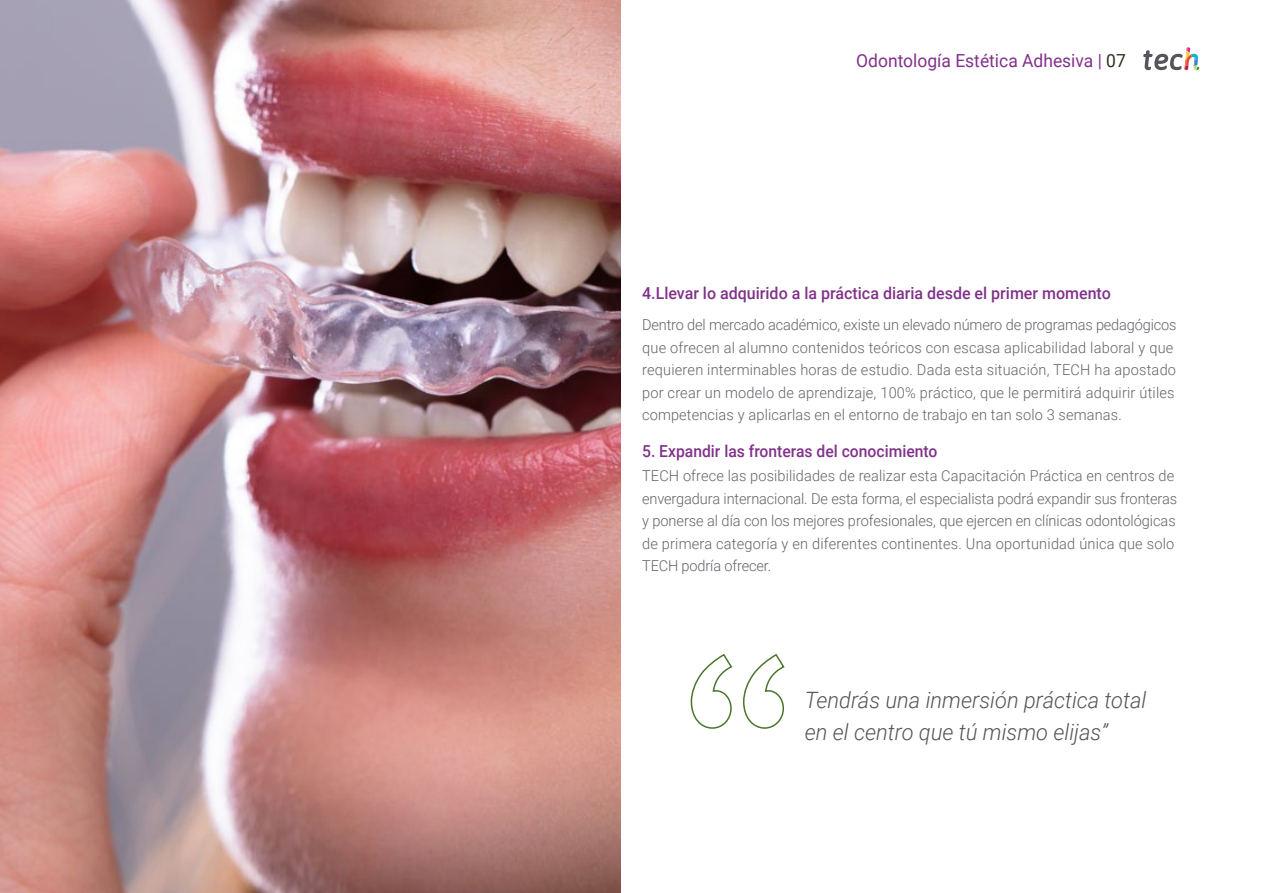
<style>
.page{position:relative;width:1263px;height:893px;background:#fff}
.page>*{position:absolute;margin:0;border:0;box-sizing:border-box;transform-origin:0 0}
.t1{font:italic 300 22.5px/31.5px "Roboto";color:#52555b}
.t2{font:18px "Roboto";color:#81328a}
.t3{font:500 16.5px "Roboto";color:#81328a}
.t4{font:500 16.5px "Roboto";color:#81328a;scale:.95 1}
.t5{font:300 15px/22.5px "Roboto";letter-spacing:.01em;color:#61646a}
.s1{color:#80348b}
.s2{color:#312e20}
</style>
<div class="page">
<svg style="left:690px;top:654px;width:95px;height:75px"></svg>
<img style="left:0;top:0;width:621px;height:893px">
<svg style="left:1143px;top:47px;width:56px;height:24px"></svg>
<p class="t2" style="left:856px;top:48px;width:271px">Odontología Estética Adhesiva <span class="s1">|</span> <span class="s2">07</span></p>
<p class="t3" style="left:642px;top:282px;width:470px">4.Llevar lo adquirido a la práctica diaria desde el primer momento</p>
<p class="t5" style="left:642px;top:313px;width:536px">Dentro del mercado académico, existe un elevado número de programas pedagógicos que ofrecen al alumno contenidos teóricos con escasa aplicabilidad laboral y que requieren interminables horas de estudio. Dada esta situación, TECH ha apostado por crear un modelo de aprendizaje, 100% práctico, que le permitirá adquirir útiles competencias y aplicarlas en el entorno de trabajo en tan solo 3 semanas.</p>
<p class="t4" style="left:642px;top:439px;width:312px">5. Expandir las fronteras del conocimiento</p>
<p class="t5" style="left:642px;top:464px;width:536px">TECH ofrece las posibilidades de realizar esta Capacitación Práctica en centros de envergadura internacional. De esta forma, el especialista podrá expandir sus fronteras y ponerse al día con los mejores profesionales, que ejercen en clínicas odontológicas de primera categoría y en diferentes continentes. Una oportunidad única que solo TECH podría ofrecer.</p>
<h1 class="t1" style="left:805px;top:684px;width:343px">Tendrás una inmersión práctica total en el centro que tú mismo elijas”</h1>
</div>
